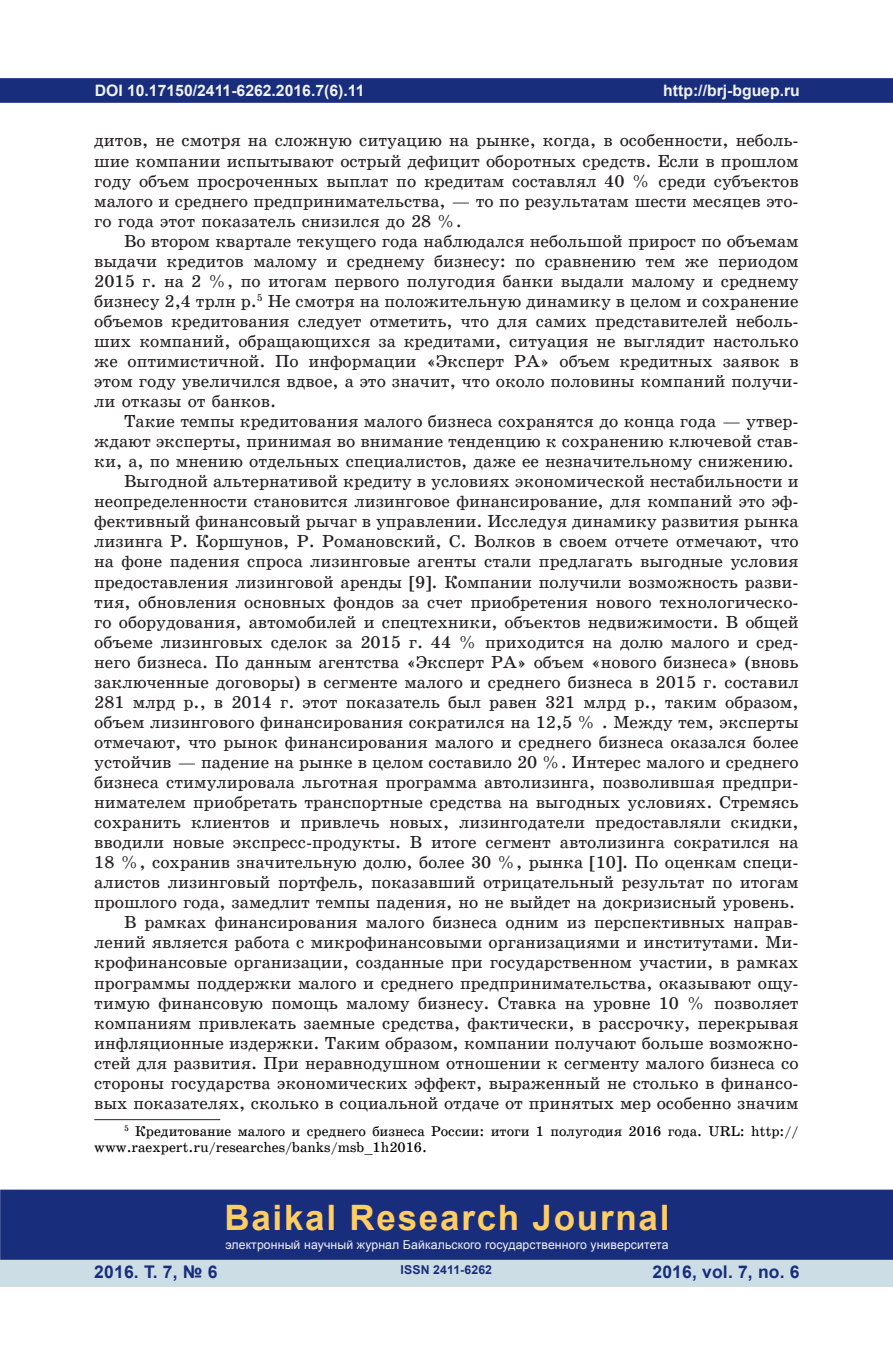
<style>
.page{position:relative;width:893px;height:1360px;background:#fff}
.page>*{position:absolute;margin:0;border:0;box-sizing:border-box;transform-origin:0 0}
.t1{font:700 35px "Arial";letter-spacing:.05em;color:#fecd64}
.t2{font:17.5px/20.1px "School Book C";color:#231f20;text-align:justify}
.t3{font:700 17.5px "Arial";letter-spacing:.01em;color:#182d7c}
.t4{font:700 15.75px "Arial";color:#f2f3f4}
.t5{font:14.17px/15.9px "School Book C";color:#000}
.t6{font:12.25px "Arial";letter-spacing:.01em;color:#f2f3f4}
.t7{font:700 12.25px "Arial";letter-spacing:.01em;color:#182d7c}
</style>
<div class="page">
<div style="left:0;top:78px;width:893px;height:25px;background:#182d7c;border:2px solid #182d7c"></div>
<div style="left:0;top:1258px;width:893px;height:28px;background:#cddde6"></div>
<div style="left:0;top:1189px;width:893px;height:70px;background:#182d7c;border:2px solid #182d7c"></div>
<hr style="left:94px;top:1119px;width:126px;height:1px;background:#231f20">
<p class="t4" style="left:95px;top:79px;width:271px">DOI 10.17150/2411-6262.2016.7(6).11</p>
<p class="t2" style="left:94px;top:131px;width:706px">дитов, не смотря на сложную ситуацию на рынке, когда, в особенности, неболь&shy;шие компании испытывают острый дефицит оборотных средств. Если в прошлом году объем просроченных выплат по кредитам составлял 40 % среди субъектов малого и среднего предпринимательства, — то по результатам шести месяцев это&shy;го года этот показатель снизился до 28 %.</p>
<p class="t2" style="left:94px;top:231px;width:706px;text-indent:30px">Во втором квартале текущего года наблюдался небольшой прирост по объемам выдачи кредитов малому и среднему бизнесу: по сравнению тем же периодом 2015 г. на 2 %, по итогам первого полугодия банки выдали малому и среднему бизнесу 2,4 трлн р.<sup>5</sup> Не смотря на положительную динамику в целом и сохранение объемов кредитования следует отметить, что для самих представителей неболь&shy;ших компаний, обращающихся за кредитами, ситуация не выглядит настолько же оптимистичной. По информации «Эксперт РА» объем кредитных заявок в этом году увеличился вдвое, а это значит, что около половины компаний получи&shy;ли отказы от банков.</p>
<p class="t2" style="left:94px;top:411px;width:706px;text-align:right">Такие темпы кредитования малого бизнеса сохранятся до конца года — утвер&shy;ждают эксперты, принимая во внимание тенденцию к сохранению ключевой став&shy;ки, а, по мнению отдельных специалистов, даже ее незначительному снижению.<br>Выгодной альтернативой кредиту в условиях экономической нестабильности и неопределенности становится лизинговое финансирование, для компаний это эф&shy;фективный финансовый рычаг в управлении. Исследуя динамику развития рынка лизинга Р. Коршунов, Р. Романовский, С. Волков в своем отчете отмечают, что на фоне падения спроса лизинговые агенты стали предлагать выгодные условия предоставления лизинговой аренды [9]. Компании получили возможность разви&shy;тия, обновления основных фондов за счет приобретения нового технологическо&shy;го оборудования, автомобилей и спецтехники, объектов недвижимости. В общей объеме лизинговых сделок за 2015 г. 44 % приходится на долю малого и сред&shy;него бизнеса. По данным агентства «Эксперт РА» объем «нового бизнеса» (вновь заключенные договоры) в сегменте малого и среднего бизнеса в 2015 г. составил 281 млрд р., в 2014 г. этот показатель был равен 321 млрд р., таким образом, объем лизингового финансирования сократился на 12,5 % . Между тем, эксперты отмечают, что рынок финансирования малого и среднего бизнеса оказался более устойчив — падение на рынке в целом составило 20 %. Интерес малого и среднего бизнеса стимулировала льготная программа автолизинга, позволившая предпри&shy;нимателем приобретать транспортные средства на выгодных условиях. Стремясь сохранить клиентов и привлечь новых, лизингодатели предоставляли скидки, вводили новые экспресс-продукты. В итоге сегмент автолизинга сократился на 18 %, сохранив значительную долю, более 30 %, рынка [10]. По оценкам специ&shy;алистов лизинговый портфель, показавший отрицательный результат по итогам прошлого года, замедлит темпы падения, но не выйдет на докризисный уровень.<br>В рамках финансирования малого бизнеса одним из перспективных направ&shy;лений является работа с микрофинансовыми организациями и институтами. Ми&shy;крофинансовые организации, созданные при государственном участии, в рамках программы поддержки малого и среднего предпринимательства, оказывают ощу&shy;тимую финансовую помощь малому бизнесу. Ставка на уровне 10 % позволяет компаниям привлекать заемные средства, фактически, в рассрочку, перекрывая инфляционные издержки. Таким образом, компании получают больше возможно&shy;стей для развития. При неравнодушном отношении к сегменту малого бизнеса со стороны государства экономических эффект, выраженный не столько в финансо&shy;вых показателях, сколько в социальной отдаче от принятых мер особенно значим</p>
<p class="t5" style="left:94px;top:1122px;width:706px;text-indent:30px"><sup>5</sup> Кредитование малого и среднего бизнеса России: итоги 1 полугодия 2016 года. URL: http:// www.raexpert.ru/researches/banks/msb_1h2016.</p>
<p class="t4" style="left:663px;top:79px;width:138px">http://brj-bguep.ru</p>
<h1 class="t1" style="left:224px;top:1193px;width:447px">Baikal Research Journal</h1>
<p class="t6" style="left:225px;top:1236px;width:445px">электронный научный журнал Байкальского государственного университета</p>
<p class="t3" style="left:94px;top:1259px;width:125px">2016. Т. 7, № 6</p>
<p class="t3" style="left:652px;top:1259px;width:149px">2016, vol. 7, no. 6</p>
<p class="t7" style="left:401px;top:1261px;width:93px">ISSN 2411-6262</p>
</div>
